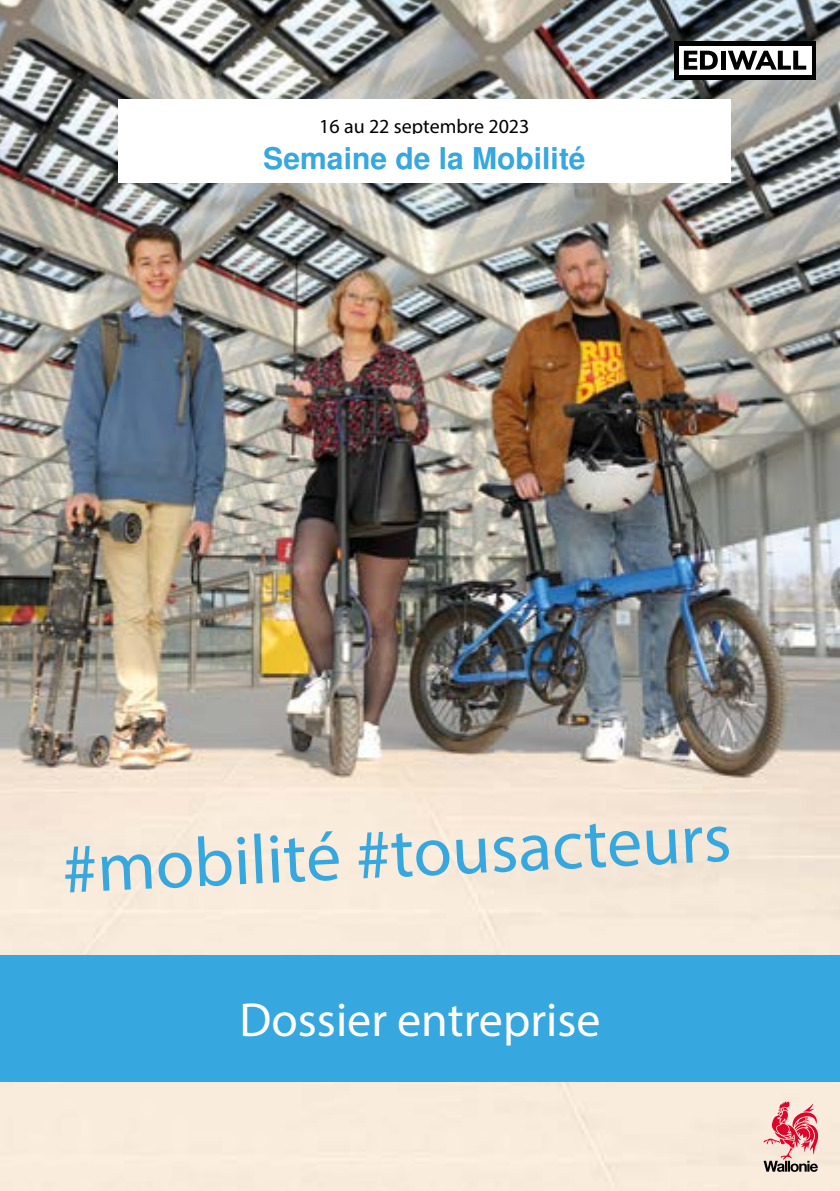
<style>
.page{position:relative;width:840px;height:1191px;background:#fff}
.page>*{position:absolute;margin:0;border:0;box-sizing:border-box;transform-origin:0 0}
.t1{font:70px "Myriad Pro";color:#36a7df}
.t2{font:48px "Myriad Pro";color:#fff}
.t3{font:700 30px "Nimbus San L";color:#36a7df}
.t4{font:20px "Myriad Pro";color:#000}
</style>
<div class="page">
<img style="left:0;top:0;width:839px;height:1191px">
<div style="left:118px;top:99px;width:612px;height:53px;background:#fff"></div>
<div style="left:118px;top:134px;width:612px;height:49px;background:#fff"></div>
<svg style="left:763px;top:1101px;width:54px;height:70px;background:#dd9a9a"></svg>
<div style="left:0;top:955px;width:839px;height:126px;background:#36a7df"></div>
<div style="left:673px;top:41px;width:142px;height:39px;background:#000"></div>
<div style="left:678px;top:46px;width:132px;height:29px;background:#fff"></div>
<svg style="left:683px;top:51px;width:34px;height:19px"></svg>
<div style="left:720px;top:51px;width:5px;height:19px;background:#000"></div>
<svg style="left:728px;top:51px;width:77px;height:19px"></svg>
<p class="t4" style="left:319px;top:114px;width:211px">16 au 22 septembre 2023</p>
<p class="t3" style="left:263px;top:137px;width:323px">Semaine de la Mobilité</p>
<p class="t1" style="left:60px;top:827px;width:670px;rotate:-3deg">#mobilité #tousacteurs</p>
<p class="t2" style="left:239px;top:990px;width:362px">Dossier entreprise</p>
</div>
